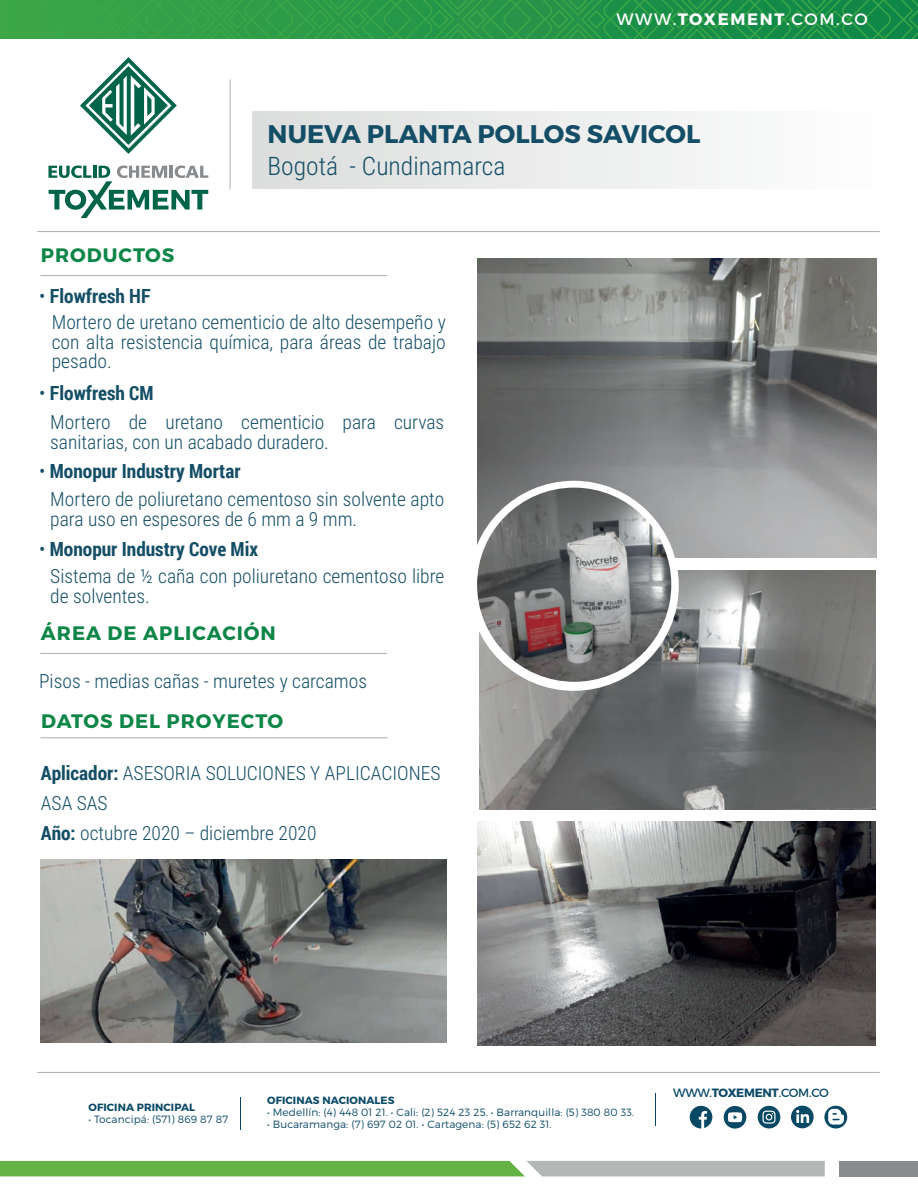
<style>
.page{position:relative;width:918px;height:1188px;background:#fff}
.page>*{position:absolute;margin:0;border:0;box-sizing:border-box;transform-origin:0 0}
.t1{font:700 25.5px "Montserrat";color:#144e66}
.t2{font:300 25.5px "Roboto Condensed";color:#144e66}
.t3{font:300 19.5px/19.5px "Roboto Condensed";color:#144e66}
.t4{font:700 19.5px "Roboto Condensed";color:#144e66}
.t5{font:700 19.5px "Montserrat";letter-spacing:.05em;color:#0e8647}
.t6{font:16.5px "Montserrat";letter-spacing:.1em;color:#fff}
.t7{font:12px "Montserrat";letter-spacing:-.025em;color:#0a4966}
.t8{font:300 10.5px "Montserrat";letter-spacing:.01em;color:#0a4966}
.t9{font:700 10.5px "Montserrat";letter-spacing:.01em;color:#0a4966}
.s1{font-weight:700}
.s2{font-weight:300}
</style>
<div class="page">
<img style="left:479px;top:570px;width:397px;height:239px">
<svg style="left:0;top:1161px;width:825px;height:15px;background:#83b570"></svg>
<div style="left:839px;top:1161px;width:78px;height:15px;background:#8a8c8d"></div>
<hr style="left:37px;top:1072px;width:843px;height:1px;background:#b2b6b5">
<hr style="left:37px;top:231px;width:843px;height:1px;background:#b2b6b5">
<svg style="left:0;top:1px;width:917px;height:37px;background:#299948"></svg>
<hr style="left:230px;top:79px;width:1px;height:110px;background:#b2b6b5">
<div style="left:253px;top:111px;width:627px;height:77px;background:linear-gradient(to right,#dcdedd,#fefefe)"></div>
<hr style="left:41px;top:737px;width:346px;height:1px;background:#b2b6b5">
<hr style="left:40px;top:275px;width:347px;height:1px;background:#b2b6b5">
<hr style="left:40px;top:653px;width:347px;height:1px;background:#b2b6b5">
<svg style="left:80px;top:57px;width:97px;height:97px"></svg>
<svg style="left:48px;top:165px;width:160px;height:53px"></svg>
<hr style="left:240px;top:1097px;width:1px;height:32px;background:#0a4966">
<hr style="left:655px;top:1093px;width:1px;height:33px;background:#0a4966">
<svg style="left:758px;top:1106px;width:22px;height:22px"></svg>
<div style="left:791px;top:1106px;width:23px;height:22px;background:#0a4966;border-radius:50%"></div>
<svg style="left:690px;top:1106px;width:22px;height:22px"></svg>
<svg style="left:724px;top:1106px;width:22px;height:23px"></svg>
<svg style="left:796px;top:1110px;width:13px;height:13px"></svg>
<svg style="left:824px;top:1106px;width:23px;height:23px"></svg>
<svg style="left:560px;top:739px;width:264px;height:16px;background:#606364"></svg>
<img style="left:478px;top:259px;width:399px;height:299px">
<svg style="left:493px;top:486px;width:338px;height:253px;background:#8f9091"></svg>
<div style="left:469px;top:481px;width:210px;height:210px;background:#fff;border-radius:50%"></div>
<img style="left:477px;top:488px;width:194px;height:194px;border-radius:97px">
<img style="left:478px;top:821px;width:397px;height:224px">
<img style="left:41px;top:860px;width:406px;height:183px">
<p class="t6" style="left:617px;top:9px;width:253px">WWW.<span class="s1">TOXEMENT</span>.COM.CO</p>
<p class="t5" style="left:41px;top:243px;width:135px">PRODUCTOS</p>
<p class="t4" style="left:39px;top:282px;width:113px"><span class="s2">•</span> Flowfresh HF</p>
<h1 class="t1" style="left:268px;top:118px;width:434px">NUEVA PLANTA POLLOS SAVICOL</h1>
<h1 class="t2" style="left:268px;top:148px;width:239px">Bogotá - Cundinamarca</h1>
<p class="t3" style="left:52px;top:312px;width:396px;text-align:justify">Mortero de uretano cementicio de alto desempeño y con alta resistencia química, para áreas de trabajo pesado.</p>
<p class="t4" style="left:39px;top:379px;width:116px"><span class="s2">•</span> Flowfresh CM</p>
<p class="t3" style="left:50px;top:412px;width:396px">Mortero de uretano cementicio para curvas sanitarias, con un acabado duradero.</p>
<p class="t4" style="left:39px;top:457px;width:203px"><span class="s2">•</span> Monopur Industry Mortar</p>
<p class="t3" style="left:50px;top:489px;width:395px">Mortero de poliuretano cementoso sin solvente apto para uso en espesores de 6 mm a 9 mm.</p>
<p class="t3" style="left:50px;top:566px;width:396px">Sistema de ½ caña con poliuretano cementoso libre de solventes.</p>
<p class="t4" style="left:39px;top:535px;width:220px"><span class="s2">•</span> Monopur Industry Cove Mix</p>
<p class="t5" style="left:41px;top:621px;width:236px">ÁREA DE APLICACIÓN</p>
<p class="t3" style="left:39px;top:671px;width:329px">Pisos - medias cañas - muretes y carcamos</p>
<p class="t5" style="left:41px;top:709px;width:243px">DATOS DEL PROYECTO</p>
<p class="t3" style="left:41px;top:757px;width:401px;line-height:30px"><span class="s1">Aplicador:</span> ASESORIA SOLUCIONES Y APLICACIONES<br>ASA SAS<br><span class="s1">Año:</span> octubre 2020 – diciembre 2020</p>
<p class="t9" style="left:88px;top:1101px;width:108px">OFICINA PRINCIPAL</p>
<p class="t8" style="left:88px;top:1113px;width:141px">• Tocancipá: (571) 869 87 87</p>
<p class="t9" style="left:267px;top:1094px;width:129px">OFICINAS NACIONALES</p>
<p class="t8" style="left:267px;top:1106px;width:368px">• Medellín: (4) 448 01 21. • Cali: (2) 524 23 25. • Barranquilla: (5) 380 80 33.</p>
<p class="t8" style="left:267px;top:1118px;width:286px">• Bucaramanga: (7) 697 02 01. • Cartagena: (5) 652 62 31.</p>
<p class="t7" style="left:673px;top:1085px;width:157px">WWW.<span class="s1">TOXEMENT</span>.COM.CO</p>
</div>
